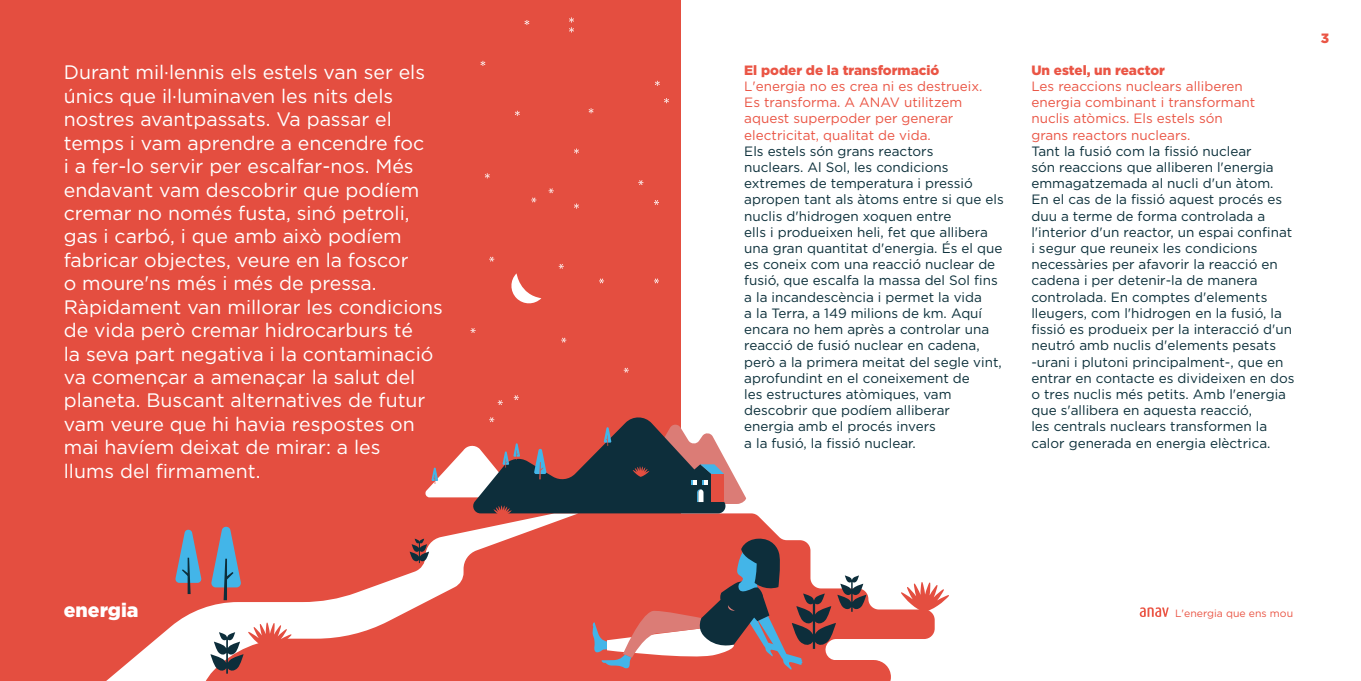
<style>
.page{position:relative;width:1361px;height:681px;background:#fff}
.page>*{position:absolute;margin:0;border:0;box-sizing:border-box;transform-origin:0 0}
.t1{font:19.5px/23.4px "Gotham";color:#fff}
.t2{font:900 19.5px "Gotham";color:#fff}
.t3{font:13.5px/16.2px "Gotham";color:#0b2f3a}
.t4{font:13.5px/16.2px "Gotham";color:#ea5545}
.t5{font:900 13.5px "Gotham";color:#ea5545}
.t6{font:10.5px "Gotham";color:#ea5545}
</style>
<div class="page">
<svg style="left:680px;top:513px;width:254px;height:126px"></svg>
<div style="left:0;top:0;width:680px;height:680px;background:#e44e40"></div>
<svg style="left:511px;top:273px;width:30px;height:31px"></svg>
<svg style="left:654px;top:278px;width:5px;height:5px"></svg>
<svg style="left:561px;top:337px;width:5px;height:5px"></svg>
<svg style="left:599px;top:278px;width:5px;height:5px"></svg>
<svg style="left:654px;top:200px;width:5px;height:5px"></svg>
<svg style="left:638px;top:180px;width:5px;height:5px"></svg>
<svg style="left:559px;top:264px;width:5px;height:5px"></svg>
<svg style="left:470px;top:328px;width:5px;height:5px"></svg>
<svg style="left:489px;top:256px;width:5px;height:5px"></svg>
<svg style="left:548px;top:188px;width:6px;height:5px"></svg>
<svg style="left:531px;top:197px;width:5px;height:5px"></svg>
<svg style="left:624px;top:367px;width:5px;height:5px"></svg>
<svg style="left:574px;top:203px;width:5px;height:5px"></svg>
<svg style="left:515px;top:111px;width:5px;height:5px"></svg>
<svg style="left:574px;top:148px;width:5px;height:5px"></svg>
<svg style="left:588px;top:108px;width:5px;height:5px"></svg>
<svg style="left:524px;top:20px;width:5px;height:5px"></svg>
<svg style="left:569px;top:17px;width:5px;height:15px"></svg>
<svg style="left:664px;top:98px;width:5px;height:5px"></svg>
<svg style="left:480px;top:61px;width:5px;height:5px"></svg>
<svg style="left:655px;top:81px;width:5px;height:5px"></svg>
<svg style="left:485px;top:173px;width:5px;height:5px"></svg>
<svg style="left:498px;top:400px;width:5px;height:5px"></svg>
<svg style="left:514px;top:395px;width:5px;height:5px"></svg>
<svg style="left:901px;top:581px;width:48px;height:31px"></svg>
<svg style="left:107px;top:516px;width:464px;height:164px"></svg>
<svg style="left:410px;top:538px;width:19px;height:25px"></svg>
<svg style="left:210px;top:622px;width:81px;height:51px"></svg>
<svg style="left:425px;top:415px;width:321px;height:101px"></svg>
<svg style="left:592px;top:538px;width:299px;height:142px"></svg>
<svg style="left:1139px;top:607px;width:29px;height:9px"></svg>
<p class="t1" style="left:64px;top:60px;width:380px">Durant mil·lennis els estels van ser els únics que il·luminaven les nits dels nostres avantpassats. Va passar el temps i vam aprendre a encendre foc<br>i a fer-lo servir per escalfar-nos. Més endavant vam descobrir que podíem cremar no només fusta, sinó petroli, gas i carbó, i que amb això podíem fabricar objectes, veure en la foscor<br>o moure'ns més i més de pressa.<br>Ràpidament van millorar les condicions de vida però cremar hidrocarburs té<br>la seva part negativa i la contaminació va començar a amenaçar la salut del planeta. Buscant alternatives de futur vam veure que hi havia respostes on mai havíem deixat de mirar: a les<br>llums del firmament.</p>
<p class="t5" style="left:744px;top:60px;width:197px">El poder de la transformació</p>
<p class="t4" style="left:744px;top:78px;width:240px">L'energia no es crea ni es destrueix.<br>Es transforma. A ANAV utilitzem aquest superpoder per generar electricitat, qualitat de vida.</p>
<p class="t3" style="left:744px;top:142px;width:261px">Els estels són grans reactors<br>nuclears. Al Sol, les condicions extremes de temperatura i pressió apropen tant als àtoms entre si que els nuclis d'hidrogen xoquen entre<br>ells i produeixen heli, fet que allibera una gran quantitat d'energia. És el que es coneix com una reacció nuclear de fusió, que escalfa la massa del Sol fins a la incandescència i permet la vida<br>a la Terra, a 149 milions de km. Aquí encara no hem après a controlar una reacció de fusió nuclear en cadena, però a la primera meitat del segle vint, aprofundint en el coneixement de<br>les estructures atòmiques, vam descobrir que podíem alliberar<br>energia amb el procés invers<br>a la fusió, la fissió nuclear.</p>
<p class="t5" style="left:1031px;top:60px;width:135px">Un estel, un reactor</p>
<p class="t4" style="left:1031px;top:78px;width:225px">Les reaccions nuclears alliberen energia combinant i transformant nuclis atòmics. Els estels són grans reactors nuclears.</p>
<p class="t3" style="left:1031px;top:142px;width:265px">Tant la fusió com la fissió nuclear<br>són reaccions que alliberen l'energia emmagatzemada al nucli d'un àtom.<br>En el cas de la fissió aquest procés es duu a terme de forma controlada a l'interior d'un reactor, un espai confinat i segur que reuneix les condicions necessàries per afavorir la reacció en cadena i per detenir-la de manera controlada. En comptes d'elements lleugers, com l'hidrogen en la fusió, la fissió es produeix per la interacció d'un neutró amb nuclis d'elements pesats -urani i plutoni principalment-, que en entrar en contacte es divideixen en dos o tres nuclis més petits. Amb l'energia que s'allibera en aquesta reacció,<br>les centrals nuclears transformen la calor generada en energia elèctrica.</p>
<p class="t5" style="left:1320px;top:29px;width:10px">3</p>
<h1 class="t2" style="left:64px;top:596px;width:76px">energia</h1>
<p class="t6" style="left:1175px;top:606px;width:120px">L'energia que ens mou</p>
</div>
